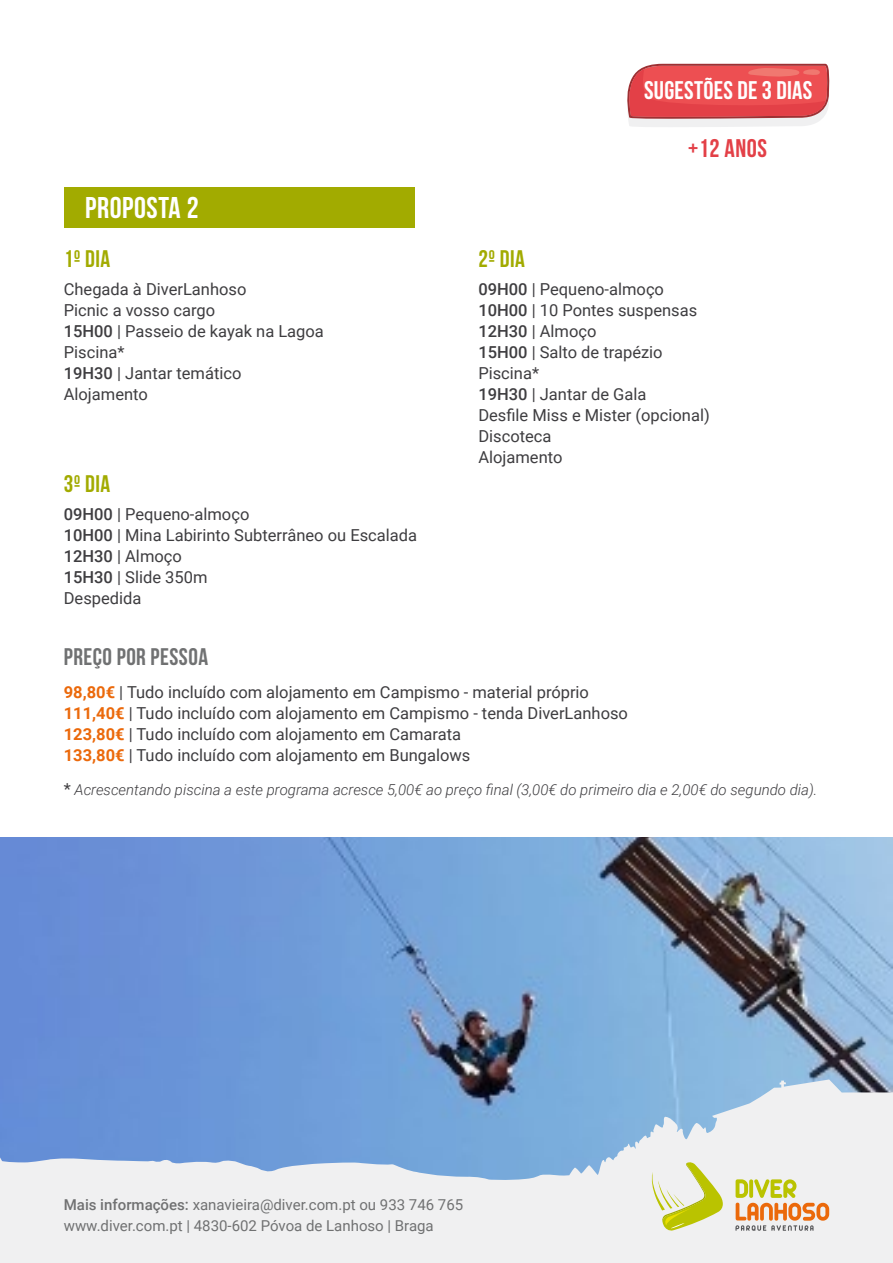
<style>
.page{position:relative;width:893px;height:1263px;background:#fff}
.page>*{position:absolute;margin:0;border:0;box-sizing:border-box;transform-origin:0 0}
.t1{font:700 30px "Bebas Neue";letter-spacing:.02em;color:#fff}
.t2{font:700 25.5px "Bebas Neue";letter-spacing:.01em;color:#fff}
.t3{font:700 25.5px "Bebas Neue";letter-spacing:.02em;color:#e34047}
.t4{font:700 24px "Bebas Neue";letter-spacing:.02em;color:#a2ab00}
.t5{font:700 24px "Bebas Neue";letter-spacing:.02em;color:#707172}
.t6{font:16.5px/21px "Roboto";color:#3e3d40}
.t7{font:italic 300 15px "Roboto";color:#3e3d40}
.t8{font:15px/21px "Roboto";color:#707172}
.s1{font-weight:500}
.s2{font-weight:700;color:#eb690b}
.s3{font-weight:400;font-style:normal;font-size:16.5px}
</style>
<div class="page">
<img style="left:0;top:837px;width:893px;height:242px">
<svg style="left:0;top:1079px;width:893px;height:184px;fill:#f0f0f1"></svg>
<svg style="left:651px;top:1161px;width:72px;height:72px"></svg>
<svg style="left:735px;top:1179px;width:94px;height:52px"></svg>
<svg style="left:627px;top:64px;width:202px;height:63px"></svg>
<div style="left:64px;top:187px;width:351px;height:40px;background:#a2ab00"></div>
<h1 class="t1" style="left:85px;top:191px;width:115px">PROPOSTA 2</h1>
<h3 class="t4" style="left:64px;top:245px;width:48px">1º DIA</h3>
<p class="t6" style="left:64px;top:278px;width:262px">Chegada à DiverLanhoso<br>Picnic a vosso cargo<br><span class="s1">15H00</span> | Passeio de kayak na Lagoa<br>Piscina*<br><span class="s1">19H30</span> | Jantar temático<br>Alojamento</p>
<h3 class="t4" style="left:64px;top:470px;width:48px">3º DIA</h3>
<p class="t6" style="left:64px;top:503px;width:355px"><span class="s1">09H00</span> | Pequeno-almoço<br><span class="s1">10H00</span> | Mina Labirinto Subterrâneo ou Escalada<br><span class="s1">12H30</span> | Almoço<br><span class="s1">15H30</span> | Slide 350m<br>Despedida</p>
<h3 class="t5" style="left:64px;top:643px;width:146px">PREÇO POR PESSOA</h3>
<h3 class="t4" style="left:478px;top:245px;width:48px">2º DIA</h3>
<h2 class="t2" style="left:644px;top:76px;width:170px">SUGESTÕES DE 3 DIAS</h2>
<h2 class="t3" style="left:688px;top:134px;width:80px">+12 ANOS</h2>
<p class="t6" style="left:478px;top:278px;width:233px"><span class="s1">09H00</span> | Pequeno-almoço<br><span class="s1">10H00</span> | 10 Pontes suspensas<br><span class="s1">12H30</span> | Almoço<br><span class="s1">15H00</span> | Salto de trapézio<br>Piscina*<br><span class="s1">19H30</span> | Jantar de Gala<br>Desfile Miss e Mister (opcional)<br>Discoteca<br>Alojamento</p>
<p class="t6" style="left:64px;top:681px;width:566px"><span class="s2">98,80€</span> | Tudo incluído com alojamento em Campismo - material próprio <span class="s2">111,40€</span> | Tudo incluído com alojamento em Campismo - tenda DiverLanhoso <span class="s2">123,80€</span> | Tudo incluído com alojamento em Camarata<br><span class="s2">133,80€</span> | Tudo incluído com alojamento em Bungalows</p>
<p class="t7" style="left:64px;top:779px;width:755px"><span class="s3">*</span> Acrescentando piscina a este programa acresce 5,00€ ao preço final (3,00€ do primeiro dia e 2,00€ do segundo dia).</p>
<p class="t8" style="left:64px;top:1194px;width:401px"><span class="s1">Mais informações:</span> xanavieira@diver.com.pt ou 933 746 765 www.diver.com.pt | 4830-602 Póvoa de Lanhoso | Braga</p>
</div>
